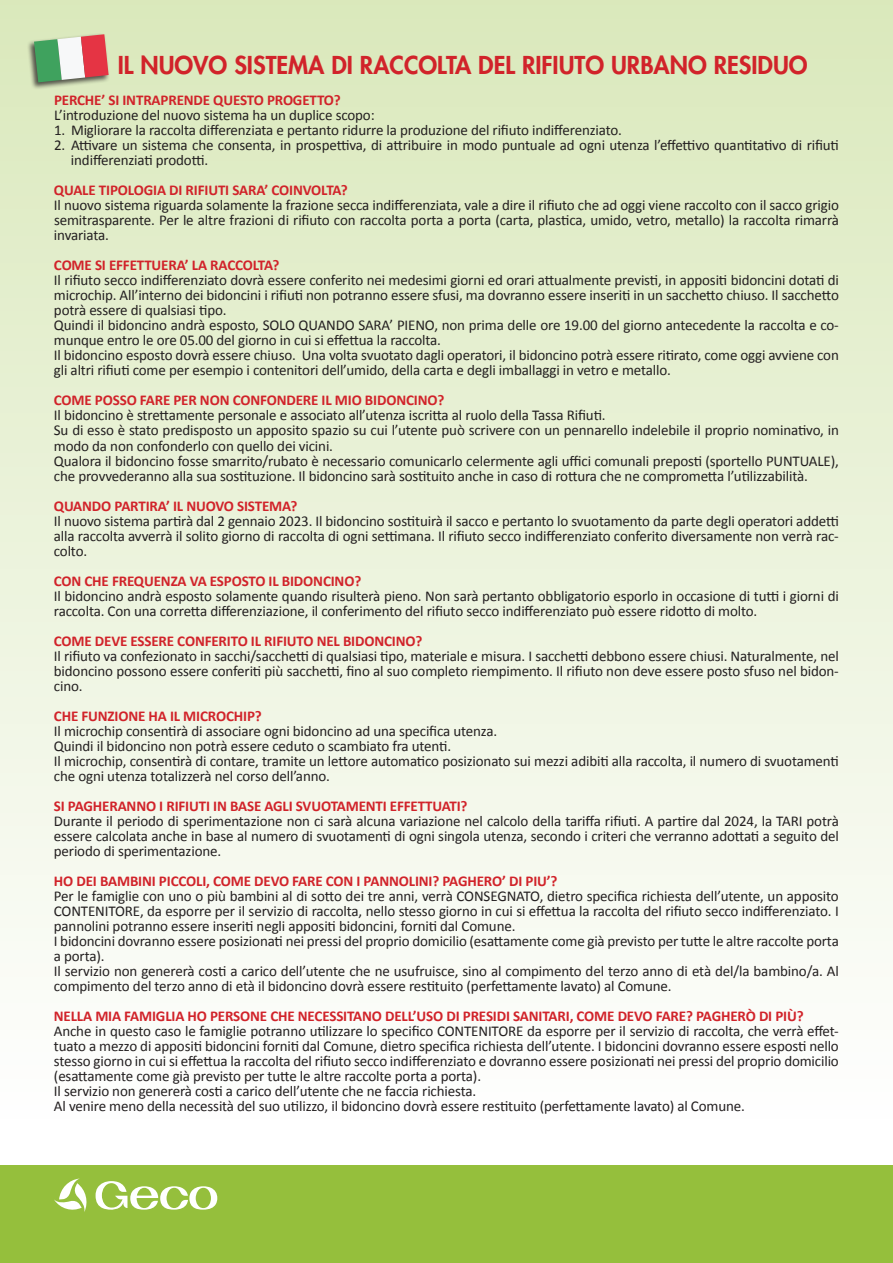
<style>
.page{position:relative;width:893px;height:1263px;background:#fff}
.page>*{position:absolute;margin:0;border:0;box-sizing:border-box;transform-origin:0 0}
.t1{font:800 24px "Futura";color:#d1232a}
.t2{font:15px/15px "Calibri";letter-spacing:-.01em;color:#231f20}
.t3{font:700 15px "Calibri";letter-spacing:-.01em;color:#d1232a}
</style>
<div class="page">
<div style="left:0;top:0;width:893px;height:1123px;background:linear-gradient(to bottom,#dae8bb,#fefefe)"></div>
<div style="left:27px;top:33px;width:83px;height:57px;background:#231f20;opacity:.75"></div>
<svg style="left:34px;top:34px;width:75px;height:48px"></svg>
<div style="left:0;top:1165px;width:893px;height:98px;background:#95bf3c"></div>
<svg style="left:54px;top:1178px;width:163px;height:34px"></svg>
<h1 class="t1" style="left:118px;top:50px;width:691px">IL NUOVO SISTEMA DI RACCOLTA DEL RIFIUTO URBANO RESIDUO</h1>
<p class="t3" style="left:54px;top:91px;width:288px">PERCHE’ SI INTRAPRENDE QUESTO PROGETTO?</p>
<p class="t2" style="left:54px;top:107px;width:322px">L’introduzione del nuovo sistema ha un duplice scopo:</p>
<p class="t2" style="left:54px;top:122px;width:569px">1. Migliorare la raccolta differenziata e pertanto ridurre la produzione del rifiuto indifferenziato.</p>
<p class="t2" style="left:71px;top:137px;width:769px;text-indent:-17px">2. Attivare un sistema che consenta, in prospettiva, di attribuire in modo puntuale ad ogni utenza l’effettivo quantitativo di rifiuti indifferenziati prodotti.</p>
<p class="t3" style="left:54px;top:181px;width:295px">QUALE TIPOLOGIA DI RIFIUTI SARA’ COINVOLTA?</p>
<p class="t2" style="left:54px;top:197px;width:786px;text-align:justify">Il nuovo sistema riguarda solamente la frazione secca indifferenziata, vale a dire il rifiuto che ad oggi viene raccolto con il sacco grigio semitrasparente. Per le altre frazioni di rifiuto con raccolta porta a porta (carta, plastica, umido, vetro, metallo) la raccolta rimarrà invariata.</p>
<p class="t3" style="left:54px;top:256px;width:227px">COME SI EFFETTUERA’ LA RACCOLTA?</p>
<p class="t2" style="left:54px;top:272px;width:786px">Il rifiuto secco indifferenziato dovrà essere conferito nei medesimi giorni ed orari attualmente previsti, in appositi bidoncini dotati di microchip. All’interno dei bidoncini i rifiuti non potranno essere sfusi, ma dovranno essere inseriti in un sacchetto chiuso. Il sacchetto potrà essere di qualsiasi tipo.<br>Quindi il bidoncino andrà esposto, SOLO QUANDO SARA’ PIENO, non prima delle ore 19.00 del giorno antecedente la raccolta e co&shy;munque entro le ore 05.00 del giorno in cui si effettua la raccolta.<br>Il bidoncino esposto dovrà essere chiuso. Una volta svuotato dagli operatori, il bidoncino potrà essere ritirato, come oggi avviene con gli altri rifiuti come per esempio i contenitori dell’umido, della carta e degli imballaggi in vetro e metallo.</p>
<p class="t3" style="left:54px;top:391px;width:392px">COME POSSO FARE PER NON CONFONDERE IL MIO BIDONCINO?</p>
<p class="t2" style="left:54px;top:407px;width:786px">Il bidoncino è strettamente personale e associato all’utenza iscritta al ruolo della Tassa Rifiuti.<br>Su di esso è stato predisposto un apposito spazio su cui l’utente può scrivere con un pennarello indelebile il proprio nominativo, in modo da non confonderlo con quello dei vicini.<br>Qualora il bidoncino fosse smarrito/rubato è necessario comunicarlo celermente agli uffici comunali preposti (sportello PUNTUALE), che provvederanno alla sua sostituzione. Il bidoncino sarà sostituito anche in caso di rottura che ne comprometta l’utilizzabilità.</p>
<p class="t3" style="left:54px;top:496px;width:245px">QUANDO PARTIRA’ IL NUOVO SISTEMA?</p>
<p class="t2" style="left:54px;top:512px;width:786px;text-align:justify">Il nuovo sistema partirà dal 2 gennaio 2023. Il bidoncino sostituirà il sacco e pertanto lo svuotamento da parte degli operatori addetti alla raccolta avverrà il solito giorno di raccolta di ogni settimana. Il rifiuto secco indifferenziato conferito diversamente non verrà rac&shy;colto.</p>
<p class="t3" style="left:54px;top:571px;width:309px">CON CHE FREQUENZA VA ESPOSTO IL BIDONCINO?</p>
<p class="t2" style="left:54px;top:587px;width:786px">Il bidoncino andrà esposto solamente quando risulterà pieno. Non sarà pertanto obbligatorio esporlo in occasione di tutti i giorni di raccolta. Con una corretta differenziazione, il conferimento del rifiuto secco indifferenziato può essere ridotto di molto.</p>
<p class="t3" style="left:54px;top:631px;width:370px">COME DEVE ESSERE CONFERITO IL RIFIUTO NEL BIDONCINO?</p>
<p class="t2" style="left:54px;top:647px;width:786px;text-align:justify">Il rifiuto va confezionato in sacchi/sacchetti di qualsiasi tipo, materiale e misura. I sacchetti debbono essere chiusi. Naturalmente, nel bidoncino possono essere conferiti più sacchetti, fino al suo completo riempimento. Il rifiuto non deve essere posto sfuso nel bidon&shy;cino.</p>
<p class="t3" style="left:54px;top:706px;width:209px">CHE FUNZIONE HA IL MICROCHIP?</p>
<p class="t2" style="left:54px;top:722px;width:786px">Il microchip consentirà di associare ogni bidoncino ad una specifica utenza.<br>Quindi il bidoncino non potrà essere ceduto o scambiato fra utenti.<br>Il microchip, consentirà di contare, tramite un lettore automatico posizionato sui mezzi adibiti alla raccolta, il numero di svuotamenti che ogni utenza totalizzerà nel corso dell’anno.</p>
<p class="t3" style="left:54px;top:796px;width:415px">SI PAGHERANNO I RIFIUTI IN BASE AGLI SVUOTAMENTI EFFETTUATI?</p>
<p class="t2" style="left:54px;top:812px;width:786px;text-align:justify">Durante il periodo di sperimentazione non ci sarà alcuna variazione nel calcolo della tariffa rifiuti. A partire dal 2024, la TARI potrà essere calcolata anche in base al numero di svuotamenti di ogni singola utenza, secondo i criteri che verranno adottati a seguito del periodo di sperimentazione.</p>
<p class="t3" style="left:54px;top:871px;width:505px">HO DEI BAMBINI PICCOLI, COME DEVO FARE CON I PANNOLINI? PAGHERO’ DI PIU’?</p>
<p class="t2" style="left:54px;top:887px;width:786px">Per le famiglie con uno o più bambini al di sotto dei tre anni, verrà CONSEGNATO, dietro specifica richiesta dell’utente, un apposito CONTENITORE, da esporre per il servizio di raccolta, nello stesso giorno in cui si effettua la raccolta del rifiuto secco indifferenziato. I pannolini potranno essere inseriti negli appositi bidoncini, forniti dal Comune.<br>I bidoncini dovranno essere posizionati nei pressi del proprio domicilio (esattamente come già previsto per tutte le altre raccolte porta a porta).<br>Il servizio non genererà costi a carico dell’utente che ne usufruisce, sino al compimento del terzo anno di età del/la bambino/a. Al compimento del terzo anno di età il bidoncino dovrà essere restituito (perfettamente lavato) al Comune.</p>
<p class="t3" style="left:54px;top:1006px;width:751px">NELLA MIA FAMIGLIA HO PERSONE CHE NECESSITANO DELL’USO DI PRESIDI SANITARI, COME DEVO FARE? PAGHERÒ DI PIÙ?</p>
<p class="t2" style="left:54px;top:1022px;width:786px">Anche in questo caso le famiglie potranno utilizzare lo specifico CONTENITORE da esporre per il servizio di raccolta, che verrà effet&shy;tuato a mezzo di appositi bidoncini forniti dal Comune, dietro specifica richiesta dell’utente. I bidoncini dovranno essere esposti nello stesso giorno in cui si effettua la raccolta del rifiuto secco indifferenziato e dovranno essere posizionati nei pressi del proprio domicilio (esattamente come già previsto per tutte le altre raccolte porta a porta).<br>Il servizio non genererà costi a carico dell’utente che ne faccia richiesta.<br>Al venire meno della necessità del suo utilizzo, il bidoncino dovrà essere restituito (perfettamente lavato) al Comune.</p>
</div>
